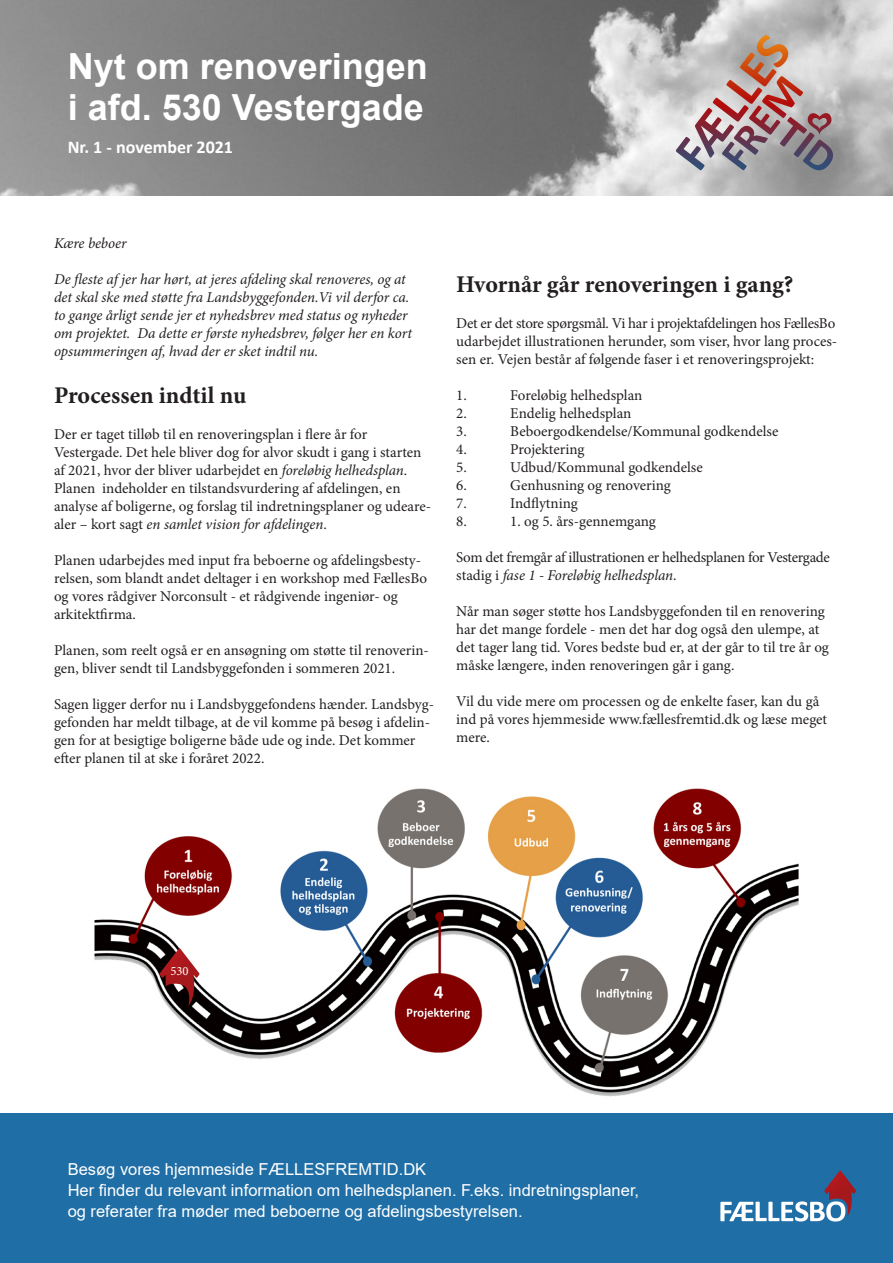
<style>
.page{position:relative;width:893px;height:1263px;background:#fff}
.page>*{position:absolute;margin:0;border:0;box-sizing:border-box;transform-origin:0 0}
.t1{font:700 36px "Arial";color:#fff}
.t2{font:700 24px "Minion Pro";letter-spacing:-.005em;color:#231f20}
.t3{font:700 18px "Calibri";color:#fff}
.t4{font:16.5px "Arial";color:#fff}
.t5{font:15px/18px "Minion Pro";letter-spacing:-.005em;color:#231f20}
.t6{font:italic 15px/18px "Minion Pro";letter-spacing:-.005em;color:#231f20}
.t7{font:15px/18px "Minion Pro";letter-spacing:-.025em;color:#231f20}
.t8{font:12.6px "Minion Pro";color:#fff}
.s1{font-style:italic}
</style>
<div class="page">
<img style="left:94px;top:788px;width:705px;height:309px">
<img style="left:0;top:0;width:893px;height:196px">
<svg style="left:676px;top:35px;width:157px;height:135px;background:#b5a1a2"></svg>
<div style="left:0;top:1113px;width:893px;height:150px;background:#206ea6"></div>
<svg style="left:720px;top:1170px;width:136px;height:51px"></svg>
<svg style="left:159px;top:948px;width:41px;height:58px"></svg>
<p class="t1" style="left:68px;top:41px;width:362px">Nyt om renoveringen</p>
<p class="t1" style="left:68px;top:82px;width:358px">i afd. 530 Vestergade</p>
<p class="t3" style="left:68px;top:134px;width:167px">Nr. 1 - november 2021</p>
<p class="t6" style="left:54px;top:234px;width:74px">Kære beboer</p>
<p class="t6" style="left:54px;top:270px;width:360px">De fleste af jer har hørt, at jeres afdeling skal renoveres, og at det skal ske med støtte fra Landsbyggefonden.Vi vil derfor ca. to gange årligt sende jer et nyhedsbrev med status og nyheder om projektet. Da dette er første nyhedsbrev, følger her en kort opsummeringen af, hvad der er sket indtil nu.</p>
<p class="t2" style="left:54px;top:378px;width:194px">Processen indtil nu</p>
<p class="t5" style="left:54px;top:425px;width:315px">Der er taget tilløb til en renoveringsplan i flere år for</p>
<p class="t5" style="left:54px;top:443px;width:369px">Vestergade. Det hele bliver dog for alvor skudt i gang i starten af 2021, hvor der bliver udarbejdet en <span class="s1">foreløbig helhedsplan</span>.<br>Planen indeholder en tilstandsvurdering af afdelingen, en</p>
<p class="t5" style="left:54px;top:497px;width:379px">analyse af boligerne, og forslag til indretningsplaner og udeare&shy;aler – kort sagt <span class="s1">en samlet vision for afdelingen</span>.</p>
<p class="t5" style="left:54px;top:551px;width:375px">Planen udarbejdes med input fra beboerne og afdelingsbesty&shy;relsen, som blandt andet deltager i en workshop med FællesBo og vores rådgiver Norconsult - et rådgivende ingeniør- og arkitektfirma.</p>
<p class="t5" style="left:54px;top:641px;width:376px">Planen, som reelt også er en ansøgning om støtte til renoverin&shy;gen, bliver sendt til Landsbyggefonden i sommeren 2021.</p>
<p class="t5" style="left:54px;top:695px;width:382px">Sagen ligger derfor nu i Landsbyggefondens hænder. Landsbyg&shy;gefonden har meldt tilbage, at de vil komme på besøg i afdelin&shy;gen for at besigtige boligerne både ude og inde. Det kommer efter planen til at ske i foråret 2022.</p>
<p class="t2" style="left:456px;top:267px;width:339px">Hvornår går renoveringen i gang?</p>
<p class="t5" style="left:456px;top:314px;width:382px;text-align:justify">Det er det store spørgsmål. Vi har i projektafdelingen hos FællesBo udarbejdet illustrationen herunder, som viser, hvor lang proces&shy;sen er. Vejen består af følgende faser i et renoveringsprojekt:</p>
<p class="t5" style="left:456px;top:386px;width:12px">1.</p>
<p class="t5" style="left:510px;top:386px;width:134px">Foreløbig helhedsplan</p>
<p class="t5" style="left:456px;top:404px;width:12px">2.</p>
<p class="t5" style="left:510px;top:404px;width:123px">Endelig helhedsplan</p>
<p class="t5" style="left:456px;top:422px;width:12px">3.</p>
<p class="t5" style="left:510px;top:422px;width:270px">Beboergodkendelse/Kommunal godkendelse</p>
<p class="t5" style="left:456px;top:440px;width:12px">4.</p>
<p class="t5" style="left:510px;top:440px;width:76px">Projektering</p>
<p class="t5" style="left:456px;top:458px;width:12px">5.</p>
<p class="t5" style="left:510px;top:458px;width:194px">Udbud/Kommunal godkendelse</p>
<p class="t5" style="left:456px;top:476px;width:12px">6.</p>
<p class="t5" style="left:510px;top:476px;width:162px">Genhusning og renovering</p>
<p class="t5" style="left:456px;top:494px;width:12px">7.</p>
<p class="t5" style="left:510px;top:494px;width:69px">Indflytning</p>
<p class="t5" style="left:456px;top:512px;width:12px">8.</p>
<p class="t5" style="left:510px;top:512px;width:147px">1. og 5. års-gennemgang</p>
<p class="t7" style="left:456px;top:548px;width:375px">Som det fremgår af illustrationen er helhedsplanen for Vestergade stadig i <span class="s1">fase 1 - Foreløbig helhedsplan</span>.</p>
<p class="t5" style="left:456px;top:602px;width:374px">Når man søger støtte hos Landsbyggefonden til en renovering har det mange fordele - men det har dog også den ulempe, at det tager lang tid. Vores bedste bud er, at der går to til tre år og måske længere, inden renoveringen går i gang.</p>
<p class="t5" style="left:456px;top:692px;width:372px">Vil du vide mere om processen og de enkelte faser, kan du gå ind på vores hjemmeside www.fællesfremtid.dk og læse meget mere.</p>
<p class="t8" style="left:170px;top:963px;width:20px">530</p>
<p class="t4" style="left:68px;top:1158px;width:360px">Besøg vores hjemmeside FÆLLESFREMTID.DK</p>
<p class="t4" style="left:68px;top:1179px;width:573px">Her finder du relevant information om helhedsplanen. F.eks. indretningsplaner,</p>
<p class="t4" style="left:68px;top:1200px;width:456px">og referater fra møder med beboerne og afdelingsbestyrelsen.</p>
</div>
